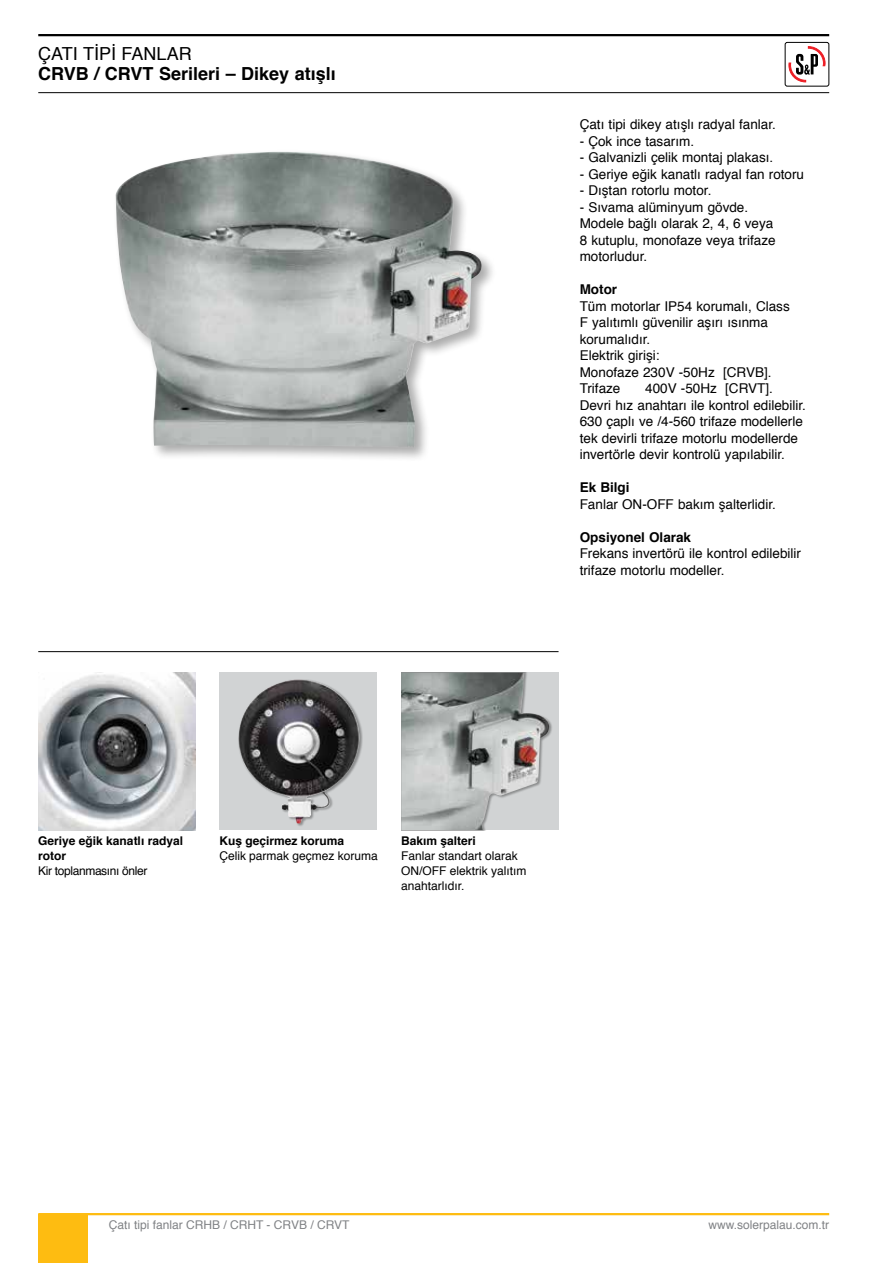
<style>
.page{position:relative;width:893px;height:1263px;background:#fff}
.page>*{position:absolute;margin:0;border:0;box-sizing:border-box;transform-origin:0 0}
.t1{font:700 18px "Helvetica";color:#000}
.t2{font:18px "Helvetica";color:#000}
.t3{font:13.5px/16.5px "Helvetica";color:#000}
.t4{font:700 13.5px "Helvetica";color:#000}
.t5{font:12px/15px "Helvetica";color:#000}
.t6{font:700 12px/15px "Helvetica";color:#000}
.t7{font:12px "Helvetica";color:#808285}
.t8{font:12px "Helvetica";letter-spacing:-.03em;color:#000}
</style>
<div class="page">
<hr style="left:38px;top:34px;width:791px;height:2px;background:#000">
<hr style="left:38px;top:92px;width:791px;height:1px;background:#000">
<svg style="left:788px;top:47px;width:38px;height:36px"></svg>
<div style="left:785px;top:42px;width:44px;height:44px;border:1px solid #000;border-radius:2px"></div>
<hr style="left:38px;top:1213px;width:791px;height:2px;background:#febc11">
<div style="left:38px;top:1214px;width:49px;height:49px;background:#febc11"></div>
<div style="left:219px;top:673px;width:158px;height:157px;background:#d1d3d4"></div>
<div style="left:238px;top:679px;width:124px;height:148px;background:#d1d3d4"></div>
<img style="left:237px;top:679px;width:126px;height:145px">
<svg style="left:553px;top:673px;width:6px;height:157px"></svg>
<img style="left:401px;top:673px;width:152px;height:157px">
<hr style="left:38px;top:651px;width:521px;height:1px;background:#000">
<div style="left:113px;top:149px;width:384px;height:313px;background:#000;opacity:.33"></div>
<img style="left:116px;top:152px;width:370px;height:295px">
<img style="left:38px;top:673px;width:158px;height:157px">
<h1 class="t2" style="left:38px;top:40px;width:155px">ÇATI TİPİ FANLAR</h1>
<h1 class="t1" style="left:38px;top:59px;width:299px">CRVB / CRVT Serileri – Dikey atışlı</h1>
<p class="t3" style="left:580px;top:117px;width:198px">Çatı tipi dikey atışlı radyal fanlar.</p>
<p class="t3" style="left:580px;top:133px;width:116px">- Çok ince tasarım.</p>
<p class="t3" style="left:580px;top:150px;width:195px">- Galvanizli çelik montaj plakası.</p>
<p class="t3" style="left:580px;top:166px;width:226px">- Geriye eğik kanatlı radyal fan rotoru</p>
<p class="t3" style="left:580px;top:183px;width:133px">- Dıştan rotorlu motor.</p>
<p class="t3" style="left:580px;top:199px;width:197px">- Sıvama alüminyum gövde.<br>Modele bağlı olarak 2, 4, 6 veya<br>8 kutuplu, monofaze veya trifaze motorludur.</p>
<p class="t4" style="left:580px;top:279px;width:39px">Motor</p>
<p class="t3" style="left:580px;top:298px;width:212px">Tüm motorlar IP54 korumalı, Class<br>F yalıtımlı güvenilir aşırı ısınma korumalıdır.<br>Elektrik girişi:<br>Monofaze 230V -50Hz [CRVB].<br>Trifaze</p>
<p class="t3" style="left:580px;top:381px;width:228px;text-indent:66px">400V -50Hz [CRVT].<br>Devri hız anahtarı ile kontrol edilebilir.<br>630 çaplı ve /4-560 trifaze modellerle tek devirli trifaze motorlu modellerde invertörle devir kontrolü yapılabilir.</p>
<p class="t4" style="left:580px;top:476px;width:51px">Ek Bilgi</p>
<p class="t3" style="left:580px;top:496px;width:198px">Fanlar ON-OFF bakım şalterlidir.</p>
<p class="t4" style="left:580px;top:526px;width:113px">Opsiyonel Olarak</p>
<p class="t3" style="left:580px;top:546px;width:223px">Frekans invertörü ile kontrol edilebilir trifaze motorlu modeller.</p>
<p class="t6" style="left:38px;top:834px;width:146px">Geriye eğik kanatlı radyal rotor</p>
<p class="t8" style="left:38px;top:862px;width:111px">Kir toplanmasını önler</p>
<p class="t6" style="left:219px;top:834px;width:126px">Kuş geçirmez koruma</p>
<p class="t5" style="left:219px;top:849px;width:160px">Çelik parmak geçmez koruma</p>
<p class="t6" style="left:401px;top:834px;width:76px">Bakım şalteri</p>
<p class="t5" style="left:401px;top:849px;width:127px">Fanlar standart olarak<br>ON/OFF elektrik yalıtım anahtarlıdır.</p>
<p class="t7" style="left:109px;top:1215px;width:242px">Çatı tipi fanlar CRHB / CRHT - CRVB / CRVT</p>
<p class="t7" style="left:708px;top:1215px;width:122px">www.solerpalau.com.tr</p>
</div>
